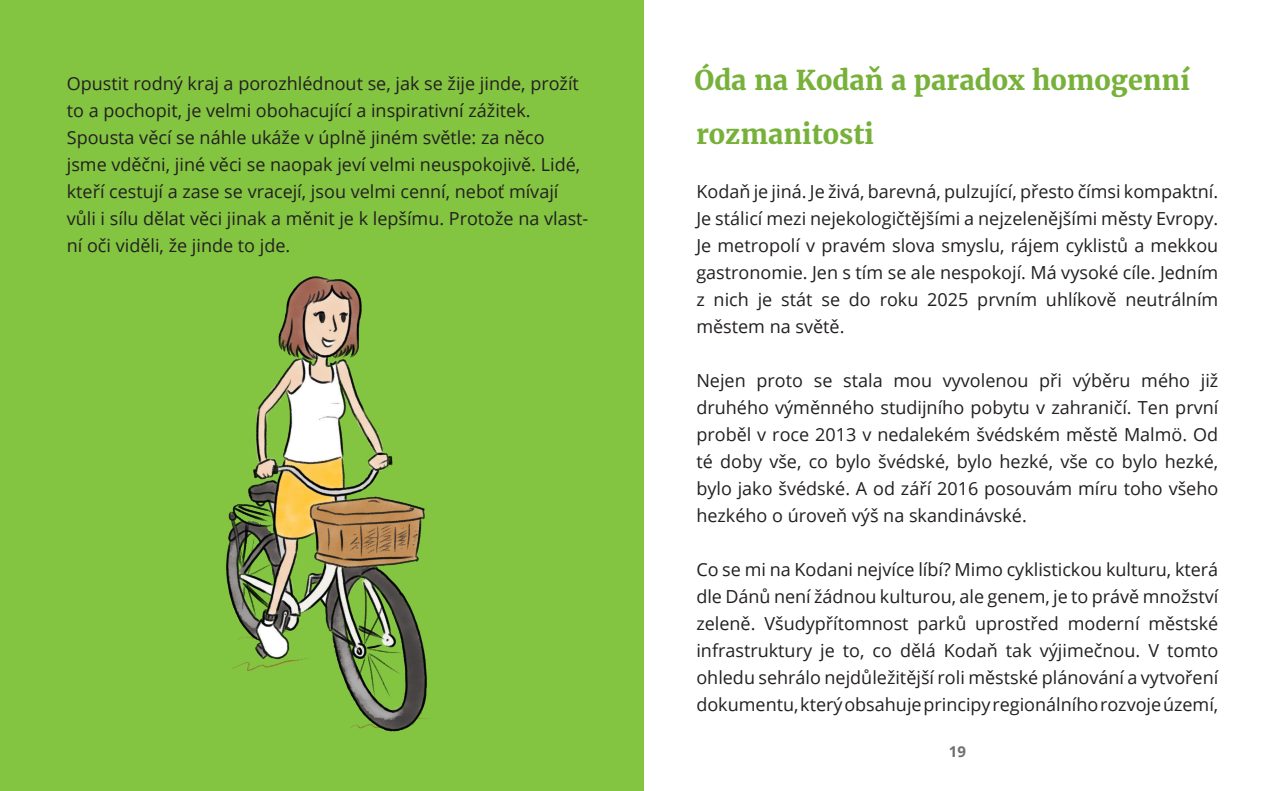
<style>
.page{position:relative;width:1285px;height:791px;background:#fff}
.page>*{position:absolute;margin:0;border:0;box-sizing:border-box;transform-origin:0 0}
.t1{font:700 27px/54px "Merriweather";color:#77b13a}
.t2{font:18px/27px "Open Sans";color:#231f20;text-align:justify}
.t3{font:700 15px "Open Sans";color:#6d6f71}
</style>
<div class="page">
<div style="left:0;top:0;width:643px;height:791px;background:#83c441"></div>
<img style="left:226px;top:276px;width:202px;height:456px">
<p class="t2" style="left:67px;top:69px;width:523px;text-align:left">Opustit rodný kraj a porozhlédnout se, jak se žije jinde, prožít to a pochopit, je velmi obohacující a inspirativní zážitek.<br>Spousta věcí se náhle ukáže v úplně jiném světle: za něco jsme vděčni, jiné věci se naopak jeví velmi neuspokojivě. Lidé, kteří cestují a zase se vracejí, jsou velmi cenní, neboť mívají vůli i sílu dělat věci jinak a měnit je k lepšímu. Protože na vlast&shy;ní oči viděli, že jinde to jde.</p>
<p class="t1" style="left:694px;top:52px;width:497px">Óda na Kodaň a paradox homogenní rozmanitosti</p>
<p class="t2" style="left:696px;top:177px;width:523px">Kodaň je jiná. Je živá, barevná, pulzující, přesto čímsi kompaktní.<br>Je stálicí mezi nejekologičtějšími a nejzelenějšími městy Evropy.<br>Je metropolí v pravém slova smyslu, rájem cyklistů a mekkou gastronomie. Jen s tím se ale nespokojí. Má vysoké cíle. Jedním z nich je stát se do roku 2025 prvním uhlíkově neutrálním městem na světě.</p>
<p class="t2" style="left:696px;top:366px;width:523px">Nejen proto se stala mou vyvolenou při výběru mého již druhého výměnného studijního pobytu v zahraničí. Ten první proběl v roce 2013 v nedalekém švédském městě Malmö. Od té doby vše, co bylo švédské, bylo hezké, vše co bylo hezké, bylo jako švédské. A od září 2016 posouvám míru toho všeho hezkého o úroveň výš na skandinávské.</p>
<p class="t2" style="left:696px;top:555px;width:523px">Co se mi na Kodani nejvíce líbí? Mimo cyklistickou kulturu, která dle Dánů není žádnou kulturou, ale genem, je to právě množství zeleně. Všudypřítomnost parků uprostřed moderní městské infrastruktury je to, co dělá Kodaň tak výjimečnou. V tomto ohledu sehrálo nejdůležitější roli městské plánování a vytvoření dokumentu, který obsahuje principy regionálního rozvoje území,</p>
<p class="t3" style="left:948px;top:740px;width:19px">19</p>
</div>
